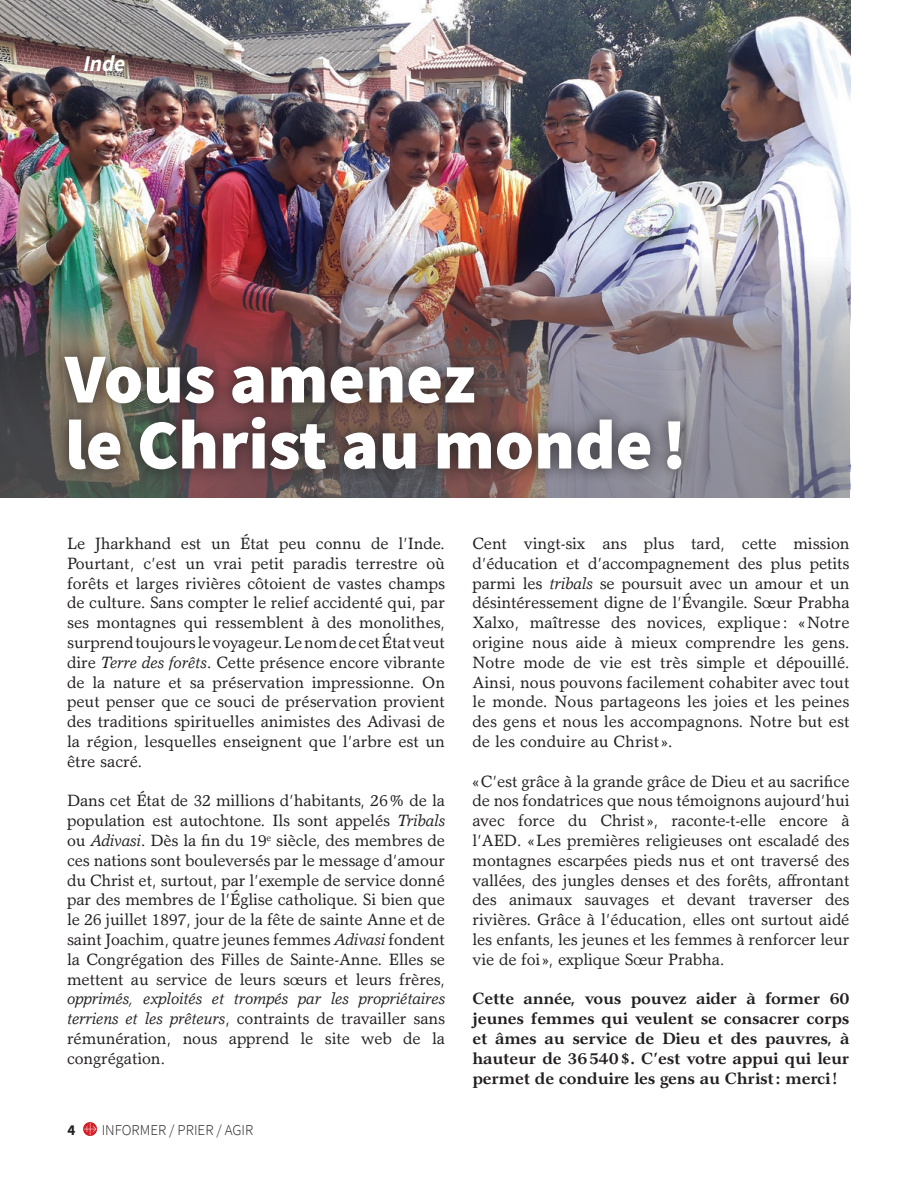
<style>
.page{position:relative;width:918px;height:1188px;background:#fff}
.page>*{position:absolute;margin:0;border:0;box-sizing:border-box;transform-origin:0 0}
.t1{font:900 70.35px/66px "Source Sans Pro";color:#fff}
.t2{font:italic 700 22.5px "Source Sans Pro";color:#fff}
.t3{font:16.5px/19.8px "Garth Graphic Std";letter-spacing:-.005em;color:#231f20;text-align:justify}
.t4{font:700 16.5px/19.8px "Garth Graphic";letter-spacing:-.015em;color:#231f20;text-align:justify}
.t5{font:300 15px "Source Sans Pro";color:#231f20}
.t6{font:700 15px "Source Sans Pro";color:#231f20}
.s1{font-family:"Garth Graphic";font-style:italic}
</style>
<div class="page">
<img style="left:0;top:0;width:850px;height:257px">
<img style="left:0;top:257px;width:850px;height:241px">
<svg style="left:83px;top:1122px;width:14px;height:14px"></svg>
<svg style="left:84px;top:1123px;width:12px;height:12px"></svg>
<div style="left:50px;top:342px;width:646px;height:143px;background:#231f20;opacity:.75"></div>
<p class="t2" style="left:83px;top:49px;width:43px">Inde</p>
<p class="t1" style="left:65px;top:345px;width:623px">Vous amenez<br>le Christ au monde!</p>
<p class="t3" style="left:67px;top:534px;width:380px">Le Jharkhand est un État peu connu de l’Inde.<br>Pourtant, c’est un vrai petit paradis terrestre où forêts et larges rivières côtoient de vastes champs de culture. Sans compter le relief accidenté qui, par ses montagnes qui ressemblent à des monolithes, surprend toujours le voyageur. Le nom de cet État veut dire <span class="s1">Terre des forêts</span>. Cette présence encore vibrante de la nature et sa préservation impressionne. On peut penser que ce souci de préservation provient des traditions spirituelles animistes des Adivasi de la région, lesquelles enseignent que l’arbre est un être sacré.</p>
<p class="t3" style="left:67px;top:791px;width:380px">Dans cet État de 32 millions d’habitants, 26% de la population est autochtone. Ils sont appelés <span class="s1">Tribals </span>ou <span class="s1">Adivasi</span>. Dès la fin du 19<sup>e</sup> siècle, des membres de ces nations sont bouleversés par le message d’amour du Christ et, surtout, par l’exemple de service donné par des membres de l’Église catholique. Si bien que le 26 juillet 1897, jour de la fête de sainte Anne et de saint Joachim, quatre jeunes femmes <span class="s1">Adivasi</span> fondent la Congrégation des Filles de Sainte-Anne. Elles se mettent au service de leurs sœurs et leurs frères, <span class="s1">opprimés, exploités et trompés par les propriétaires terriens et les prêteurs</span>, contraints de travailler sans rémunération, nous apprend le site web de la congrégation.</p>
<p class="t6" style="left:68px;top:1120px;width:9px">4</p>
<p class="t5" style="left:102px;top:1121px;width:153px">INFORMER / PRIER / AGIR</p>
<p class="t3" style="left:472px;top:534px;width:379px">Cent vingt-six ans plus tard, cette mission d’éducation et d’accompagnement des plus petits parmi les <span class="s1">tribals</span> se poursuit avec un amour et un désintéressement digne de l’Évangile. Sœur Prabha Xalxo, maîtresse des novices, explique : «Notre origine nous aide à mieux comprendre les gens.<br>Notre mode de vie est très simple et dépouillé.<br>Ainsi, nous pouvons facilement cohabiter avec tout le monde. Nous partageons les joies et les peines des gens et nous les accompagnons. Notre but est de les conduire au Christ ».</p>
<p class="t3" style="left:472px;top:771px;width:379px">«C’est grâce à la grande grâce de Dieu et au sacrifice de nos fondatrices que nous témoignons aujourd’hui avec force du Christ », raconte-t-elle encore à l’AED. «Les premières religieuses ont escaladé des montagnes escarpées pieds nus et ont traversé des vallées, des jungles denses et des forêts, affrontant des animaux sauvages et devant traverser des rivières. Grâce à l’éducation, elles ont surtout aidé les enfants, les jeunes et les femmes à renforcer leur vie de foi », explique Sœur Prabha.</p>
<p class="t4" style="left:472px;top:989px;width:379px">Cette année, vous pouvez aider à former 60 jeunes femmes qui veulent se consacrer corps et âmes au service de Dieu et des pauvres, à hauteur de 36540$. C’est votre appui qui leur permet de conduire les gens au Christ: merci!</p>
</div>
